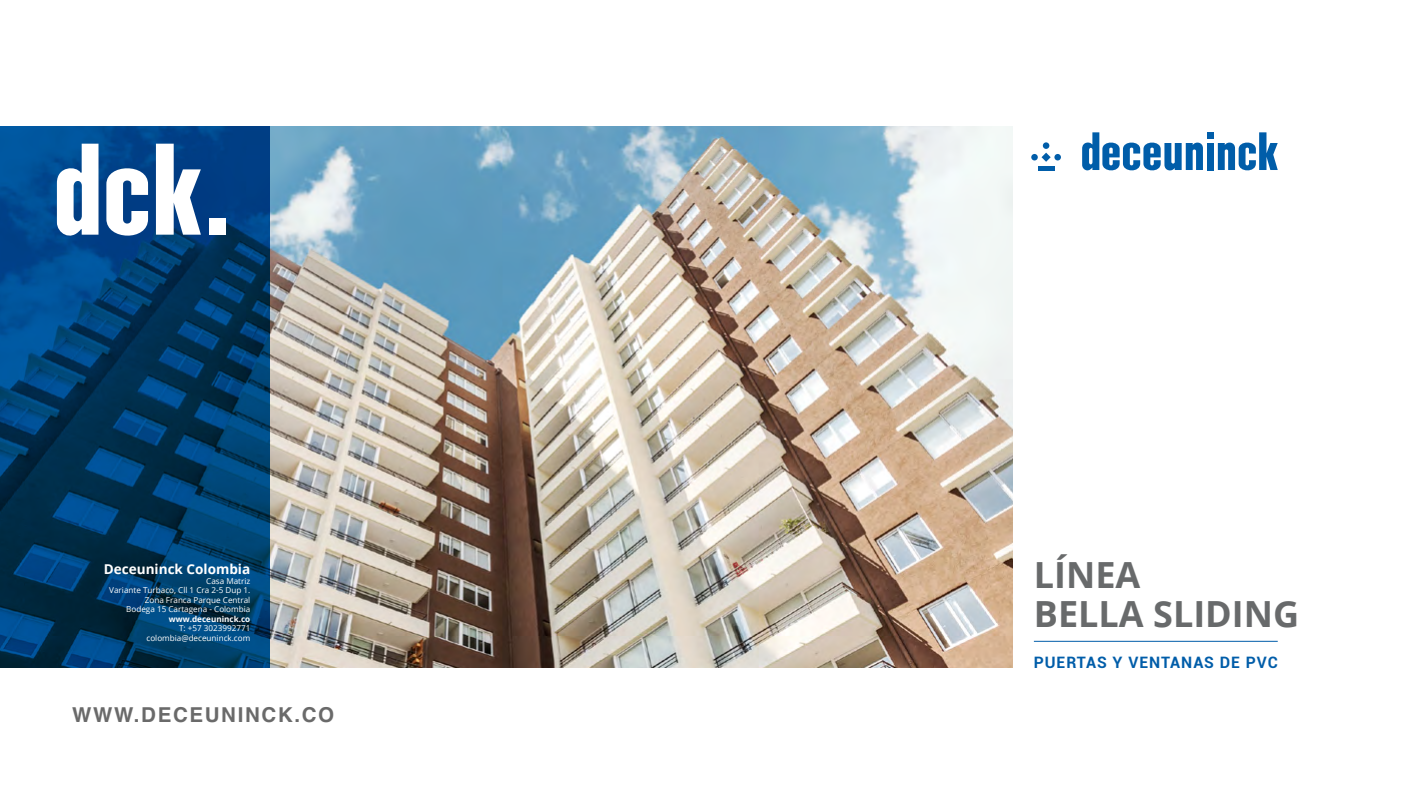
<style>
.page{position:relative;width:1418px;height:794px;background:#fff}
.page>*{position:absolute;margin:0;border:0;box-sizing:border-box;transform-origin:0 0}
.t1{font:700 36px/38px "Open Sans";color:#686a6b}
.t2{font:700 20.6px "Helvetica";letter-spacing:.08em;color:#6a6a6a}
.t3{font:700 15.8px "Roboto";letter-spacing:.06em;color:#005da9}
.t4{font:700 13.6px "Open Sans";color:#fff}
.t5{font:8.2px/9.4px "Open Sans";color:#fff;text-align:right}
.t6{font:700 8.2px "Open Sans";color:#fff}
</style>
<div class="page">
<hr style="left:1037px;top:166px;width:17px;height:4px;background:#005da9">
<svg style="left:1031px;top:153px;width:29px;height:9px"></svg>
<div style="left:1042px;top:142px;width:7px;height:7px;background:#005da9;border-radius:50%"></div>
<div style="left:1206px;top:143px;width:7px;height:27px;background:#005da9"></div>
<div style="left:1206px;top:132px;width:7px;height:7px;background:#005da9"></div>
<svg style="left:1082px;top:132px;width:120px;height:39px"></svg>
<svg style="left:1217px;top:132px;width:60px;height:39px"></svg>
<hr style="left:1033px;top:641px;width:244px;height:1px;background:#005da9">
<img style="left:270px;top:126px;width:742px;height:542px">
<svg style="left:0;top:126px;width:270px;height:542px;background:#003d6d"></svg>
<svg style="left:57px;top:144px;width:41px;height:98px"></svg>
<div style="left:209px;top:218px;width:16px;height:17px;background:#fff"></div>
<svg style="left:156px;top:144px;width:45px;height:91px"></svg>
<svg style="left:106px;top:163px;width:42px;height:79px"></svg>
<h3 class="t4" style="left:104px;top:560px;width:148px">Deceuninck Colombia</h3>
<p class="t5" style="left:109px;top:576px;width:142px">Casa Matriz<br>Variante Turbaco, Cll 1 Cra 2-5 Dup 1.<br>Zona Franca Parque Central<br>Bodega 15 Cartagena - Colombia</p>
<p class="t6" style="left:169px;top:613px;width:83px">www.deceuninck.co</p>
<p class="t5" style="left:146px;top:623px;width:105px">T: +57 3023992771 colombia@deceuninck.com</p>
<h2 class="t2" style="left:72px;top:702px;width:264px">WWW.DECEUNINCK.CO</h2>
<h1 class="t1" style="left:1033px;top:555px;width:267px">LÍNEA<br>BELLA SLIDING</h1>
<h3 class="t3" style="left:1033px;top:651px;width:245px">PUERTAS Y VENTANAS DE PVC</h3>
</div>
